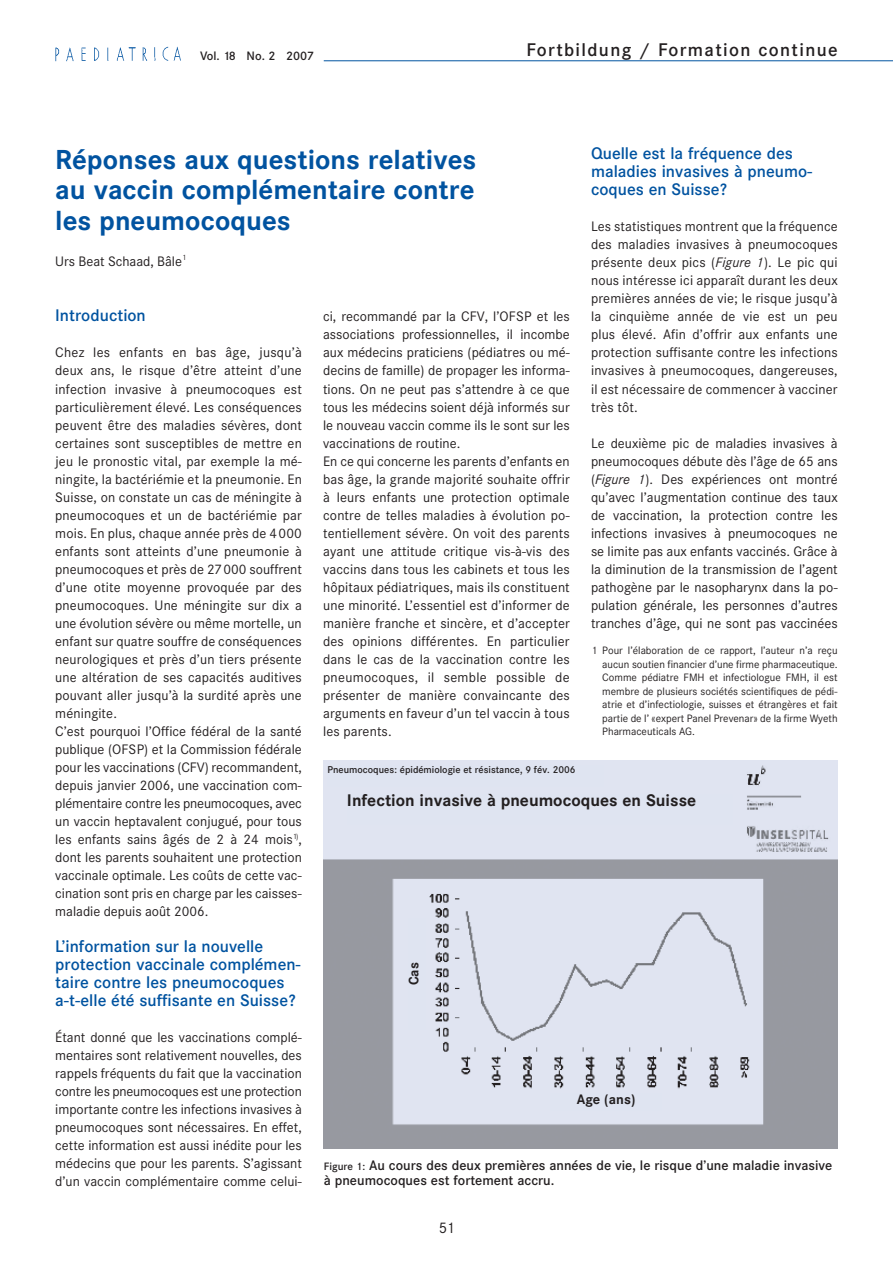
<style>
.page{position:relative;width:893px;height:1263px;background:#fff}
.page>*{position:absolute;margin:0;border:0;box-sizing:border-box;transform-origin:0 0}
.t1{font:700 27px/30px "Corporate SBQ";color:#0153a0;text-align:justify}
.t2{font:500 18px "Corporate SBQ";letter-spacing:.075em;color:#231f20}
.t3{font:500 16.5px/18px "Corporate SBQ";color:#0153a0}
.t4{font:700 16.5px "Corporate SBQ";color:#231f20}
.t5{font:15px "Corporate SBQ";color:#231f20}
.t6{font:13.5px/18px "Corporate SBQ";letter-spacing:.01em;color:#231f20;text-align:justify}
.t7{font:500 13.5px/15px "Corporate SBQ";color:#231f20}
.t8{font:700 13.5px "Corporate SBQ";color:#231f20}
.t9{font:500 12px "Corporate SBQ";color:#231f20}
.t10{font:10.5px/13.5px "Corporate SBQ";color:#231f20;text-align:justify}
.t11{font:500 9.75px "Corporate SBQ";color:#231f20}
.s1{font-style:italic}
.s2{font-size:10.5px}
</style>
<div class="page">
<img style="left:55px;top:47px;width:126px;height:14px">
<hr style="left:324px;top:60px;width:569px;height:1px;background:#0153a0">
<img style="left:323px;top:761px;width:515px;height:388px">
<div style="left:550px;top:1093px;width:112px;height:18px;background:#dfe4f1"></div>
<div style="left:408px;top:918px;width:18px;height:111px;background:#dfe4f1"></div>
<div style="left:347px;top:794px;width:385px;height:30px;background:#dfe4f1"></div>
<div style="left:327px;top:766px;width:277px;height:21px;background:#dfe4f1"></div>
<p class="t9" style="left:200px;top:49px;width:116px">Vol. 18 No. 2 2007</p>
<h2 class="t2" style="left:526px;top:38px;width:313px">Fortbildung / Formation continue</h2>
<p class="t3" style="left:591px;top:145px;width:223px">Quelle est la fréquence des maladies invasives à pneumo&shy;coques en Suisse?</p>
<p class="t6" style="left:591px;top:218px;width:248px">Les statistiques montrent que la fréquence des maladies invasives à pneumocoques présente deux pics (<span class="s1">Figure 1</span>). Le pic qui nous intéresse ici apparaît durant les deux premières années de vie; le risque jusqu’à la cinquième année de vie est un peu plus élevé. Afin d’offrir aux enfants une protection suffisante contre les infections invasives à pneumocoques, dangereuses, il est nécessaire de commencer à vacciner très tôt.</p>
<p class="t6" style="left:591px;top:434px;width:248px">Le deuxième pic de maladies invasives à pneumocoques débute dès l’âge de 65 ans (<span class="s1">Figure 1</span>). Des expériences ont montré qu’avec l’augmentation continue des taux de vaccination, la protection contre les infections invasives à pneumocoques ne se limite pas aux enfants vaccinés. Grâce à la diminution de la transmission de l’agent pathogène par le nasopharynx dans la po&shy;pulation générale, les personnes d’autres tranches d’âge, qui ne sont pas vaccinées</p>
<h1 class="t1" style="left:55px;top:145px;width:423px">Réponses aux questions relatives au vaccin complémentaire contre les pneumocoques</h1>
<p class="t6" style="left:55px;top:252px;width:133px">Urs Beat Schaad, Bâle<sup>1</sup></p>
<p class="t3" style="left:55px;top:307px;width:92px">Introduction</p>
<p class="t6" style="left:55px;top:344px;width:248px;text-align:left">Chez les enfants en bas âge, jusqu’à deux ans, le risque d’être atteint d’une infection invasive à pneumocoques est particulièrement élevé. Les conséquences peuvent être des maladies sévères, dont certaines sont susceptibles de mettre en jeu le pronostic vital, par exemple la mé&shy;ningite, la bactériémie et la pneumonie. En Suisse, on constate un cas de méningite à pneumocoques et un de bactériémie par mois. En plus, chaque année près de 4000 enfants sont atteints d’une pneumonie à pneumocoques et près de 27000 souffrent d’une otite moyenne provoquée par des pneumocoques. Une méningite sur dix a une évolution sévère ou même mortelle, un enfant sur quatre souffre de conséquences neurologiques et près d’un tiers présente une altération de ses capacités auditives pouvant aller jusqu’à la surdité après une méningite.<br>C’est pourquoi l’Office fédéral de la santé publique (OFSP) et la Commission fédérale pour les vaccinations (CFV) recomman-dent, depuis janvier 2006, une vaccination com&shy;plémentaire contre les pneumocoques, avec un vaccin heptavalent conjugué, pour tous les enfants sains âgés de 2 à 24 mois<sup>1)</sup>, dont les parents souhaitent une protection vaccinale optimale. Les coûts de cette vac&shy;cination sont pris en charge par les caisses&shy;maladie depuis août 2006.</p>
<p class="t3" style="left:55px;top:937px;width:247px">L’information sur la nouvelle protection vaccinale complémen&shy;taire contre les pneumocoques a-t-elle été suffisante en Suisse?</p>
<p class="t6" style="left:55px;top:1028px;width:248px">Étant donné que les vaccinations complé&shy;mentaires sont relativement nouvelles, des rappels fréquents du fait que la vaccination contre les pneumocoques est une protection importante contre les infections invasives à pneumocoques sont nécessaires. En effet, cette information est aussi inédite pour les médecins que pour les parents. S’agissant d’un vaccin complémentaire comme celui-</p>
<p class="t6" style="left:323px;top:308px;width:248px;text-align:left">ci, recommandé par la CFV, l’OFSP et les associations professionnelles, il incombe aux médecins praticiens (pédiatres ou mé&shy;decins de famille) de propager les informa&shy;tions. On ne peut pas s’attendre à ce que tous les médecins soient déjà informés sur le nouveau vaccin comme ils le sont sur les vaccinations de routine.<br>En ce qui concerne les parents d’enfants en bas âge, la grande majorité souhaite offrir à leurs enfants une protection optimale contre de telles maladies à évolution po&shy;tentiellement sévère. On voit des parents ayant une attitude critique vis-à-vis des vaccins dans tous les cabinets et tous les hôpitaux pédiatriques, mais ils constituent une minorité. L’essentiel est d’informer de manière franche et sincère, et d’accepter des opinions différentes. En particulier dans le cas de la vaccination contre les pneumocoques, il semble possible de présenter de manière convaincante des arguments en faveur d’un tel vaccin à tous les parents.</p>
<p class="t10" style="left:602px;top:644px;width:237px;text-indent:-11px">1 Pour l’élaboration de ce rapport, l’auteur n’a reçu aucun soutien financier d’une firme pharmaceutique.<br>Comme pédiatre FMH et infectiologue FMH, il est membre de plusieurs sociétés scientifiques de pédi&shy;atrie et d’infectiologie, suisses et étrangères et fait partie de l’ «expert Panel Prevenar» de la firme Wyeth Pharmaceuticals AG.</p>
<p class="t11" style="left:327px;top:764px;width:250px">Pneumocoques: épidémiologie et résistance, 9 fév. 2006</p>
<p class="t4" style="left:347px;top:791px;width:351px">Infection invasive à pneumocoques en Suisse</p>
<p class="t8" style="left:406px;top:985px;width:24px;rotate:-90deg">Cas</p>
<p class="t8" style="left:577px;top:1091px;width:60px">Age (ans)</p>
<p class="t7" style="left:324px;top:1158px;width:510px"><span class="s2">Figure 1:</span> Au cours des deux premières années de vie, le risque d’une maladie invasive à pneumocoques est fortement accru.</p>
<p class="t5" style="left:439px;top:1219px;width:17px">51</p>
</div>
